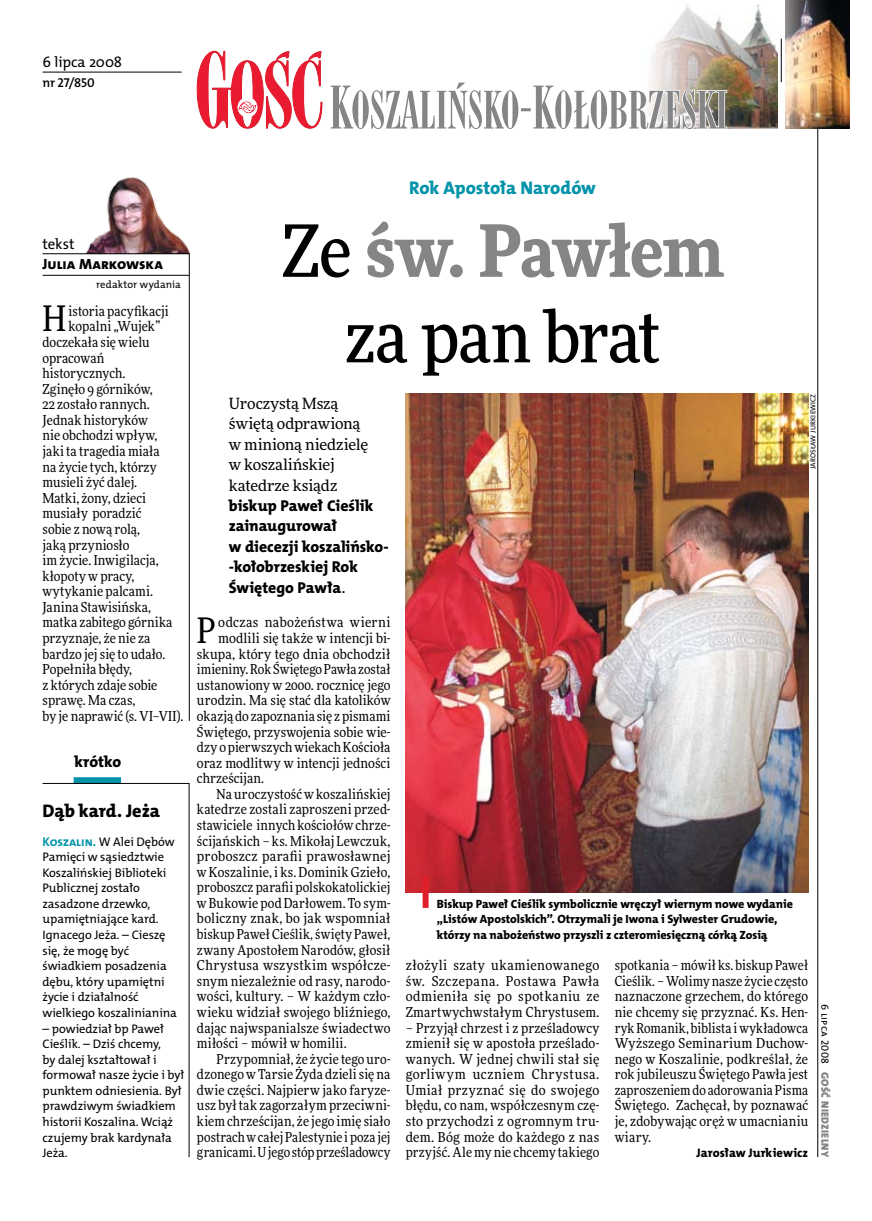
<style>
.page{position:relative;width:872px;height:1221px;background:#fff}
.page>*{position:absolute;margin:0;border:0;box-sizing:border-box;transform-origin:0 0}
.t1{font:500 72px/85.5px "Freeday Narrow";letter-spacing:-.025em;color:#000;text-align:center}
.t2{font:35.25px "Freeday Narrow News";color:#000}
.t3{font:18.3px "The Mix HP8 Ex Bld";letter-spacing:-.01em;color:#0093aa}
.t4{font:18.3px "The Mix HP8 Ex Bld";letter-spacing:-.005em;color:#000}
.t5{font:15.75px/20.4px "The Mix HP8 Ex Bld";color:#000}
.t6{font:15.45px/20.4px "Freeday News";letter-spacing:-.01em;color:#000}
.t7{font:14.85px "The Mix HP5 Plain";color:#000}
.t8{font:14.85px "The Mix HP8 Ex Bld";color:#000}
.t9{font:13.8px/15.6px "Freeday Narrow News";letter-spacing:.01em;color:#000;text-align:justify}
.t10{font:13.8px "Freeday Narrow News";letter-spacing:.03em;color:#000}
.t11{font:12.9px "The Mix HP6 Se Bld";letter-spacing:-.01em;color:#000}
.t12{font:12.45px/15.6px "The Mix HP5 Plain";letter-spacing:-.005em;color:#000}
.t13{font:12.45px "The Mix HP8 Ex Bld";letter-spacing:.005em;color:#000}
.t14{font:12px/15.6px "The Mix HP8 Ex Bld";letter-spacing:-.005em;color:#000}
.t15{font:10.5px "The Mix HP5 Plain";letter-spacing:.02em;color:#000}
.t16{font:10.5px "The Mix HP9 Blk";letter-spacing:.025em;color:#858486}
.t17{font:7.2px "The Mix HP5 Plain";letter-spacing:.015em;color:#000}
.s1{font-family:"The Mix HP7 Bld";font-size:12.75px;color:#0093aa}
.s2{font-weight:900;color:#858486}
.s3{font-family:"Freeday News";font-size:15.45px}
</style>
<div class="page">
<hr style="left:817px;top:72px;width:1px;height:1084px;background:#000">
<hr style="left:781px;top:39px;width:1px;height:43px;background:#000">
<img style="left:650px;top:4px;width:127px;height:124px">
<img style="left:785px;top:0;width:65px;height:128px">
<img style="left:85px;top:177px;width:104px;height:76px">
<hr style="left:43px;top:253px;width:146px;height:1px;background:#000">
<hr style="left:43px;top:275px;width:146px;height:1px;background:#000">
<hr style="left:189px;top:253px;width:1px;height:468px;background:#000">
<svg style="left:197px;top:51px;width:125px;height:78px"></svg>
<svg style="left:330px;top:83px;width:398px;height:46px"></svg>
<hr style="left:43px;top:72px;width:139px;height:1px;background:#000">
<div style="left:74px;top:777px;width:47px;height:6px;background:#0093aa"></div>
<svg style="left:42px;top:783px;width:147px;height:374px"></svg>
<img style="left:406px;top:394px;width:402px;height:498px">
<div style="left:422px;top:876px;width:6px;height:31px;background:#df1f2a"></div>
<p class="t7" style="left:43px;top:53px;width:81px">6 lipca 2008</p>
<p class="t11" style="left:43px;top:75px;width:54px">nr 27/850</p>
<p class="t7" style="left:43px;top:234px;width:33px">tekst</p>
<p class="t8" style="left:43px;top:254px;width:122px">Julia Markowska</p>
<p class="t15" style="left:96px;top:278px;width:86px">redaktor wydania</p>
<h2 class="t2" style="left:43px;top:297px;width:25px">H</h2>
<p class="t9" style="left:69px;top:303px;width:102px">istoria pacyfikacji</p>
<p class="t9" style="left:69px;top:318px;width:93px">kopalni „Wujek”</p>
<p class="t9" style="left:43px;top:334px;width:109px">doczekała się wielu</p>
<p class="t9" style="left:43px;top:350px;width:63px">opracowań</p>
<p class="t9" style="left:43px;top:365px;width:85px">historycznych.</p>
<p class="t9" style="left:43px;top:381px;width:112px">Zginęło 9 górników,</p>
<p class="t9" style="left:43px;top:396px;width:109px">22 zostało rannych.</p>
<p class="t9" style="left:43px;top:412px;width:107px">Jednak historyków</p>
<p class="t9" style="left:43px;top:427px;width:116px">nie obchodzi wpływ,</p>
<p class="t9" style="left:43px;top:443px;width:118px">jaki ta tragedia miała</p>
<p class="t9" style="left:43px;top:459px;width:116px">na życie tych, którzy</p>
<p class="t9" style="left:43px;top:474px;width:96px">musieli żyć dalej.</p>
<p class="t9" style="left:43px;top:490px;width:105px">Matki, żony, dzieci</p>
<p class="t9" style="left:43px;top:505px;width:100px">musiały poradzić</p>
<p class="t9" style="left:43px;top:521px;width:99px">sobie z nową rolą,</p>
<p class="t9" style="left:43px;top:536px;width:88px">jaką przyniosło</p>
<p class="t9" style="left:43px;top:552px;width:118px">im życie. Inwigilacja,</p>
<p class="t9" style="left:43px;top:568px;width:93px">kłopoty w pracy,</p>
<p class="t9" style="left:43px;top:583px;width:112px">wytykanie palcami.</p>
<p class="t9" style="left:43px;top:599px;width:110px">Janina Stawisińska,</p>
<p class="t9" style="left:43px;top:614px;width:131px">matka zabitego górnika</p>
<p class="t9" style="left:43px;top:630px;width:109px">przyznaje, że nie za</p>
<p class="t9" style="left:43px;top:645px;width:124px">bardzo jej się to udało.</p>
<p class="t9" style="left:43px;top:661px;width:91px">Popełniła błędy,</p>
<p class="t9" style="left:43px;top:676px;width:116px">z których zdaje sobie</p>
<p class="t9" style="left:43px;top:692px;width:94px">sprawę. Ma czas,</p>
<p class="t9" style="left:43px;top:708px;width:142px">by je naprawić (s. VI–VII).</p>
<p class="t5" style="left:74px;top:751px;width:48px">krótko</p>
<h3 class="t4" style="left:43px;top:798px;width:119px">Dąb kard. Jeża</h3>
<p class="t12" style="left:43px;top:833px;width:136px"><span class="s1">Koszalin.</span> W Alei Dębów<br>Pamięci w sąsiedztwie<br>Koszalińskiej Biblioteki<br>Publicznej zostało zasadzone drzewko, upamiętniające kard.<br>Ignacego Jeża. – Cieszę się, że mogę być świadkiem posadzenia dębu, który upamiętni życie i działalność wielkiego koszalinianina</p>
<p class="t12" style="left:43px;top:1020px;width:143px">– powiedział bp Paweł<br>Cieślik. – Dziś chcemy,<br>by dalej kształtował i formował nasze życie i był punktem odniesienia. Był prawdziwym świadkiem historii Koszalina. Wciąż czujemy brak kardynała<br>Jeża.</p>
<h3 class="t3" style="left:409px;top:175px;width:188px">Rok Apostoła Narodów</h3>
<h1 class="t1" style="left:281px;top:207px;width:444px">Ze <span class="s2">św. Pawłem </span>za pan brat</h1>
<p class="t6" style="left:229px;top:393px;width:141px">Uroczystą Mszą świętą odprawioną w minioną niedzielę w koszalińskiej katedrze ksiądz</p>
<p class="t5" style="left:229px;top:495px;width:161px">biskup Paweł Cieślik zainaugurował<br>w diecezji koszalińsko--kołobrzeskiej Rok<br>Świętego Pawła<span class="s3">.</span></p>
<p class="t17" style="left:808px;top:469px;width:76px;rotate:-90deg">Jarosław Jurki ewicz</p>
<h2 class="t2" style="left:197px;top:608px;width:21px">P</h2>
<p class="t10" style="left:218px;top:614px;width:174px">odczas nabożeństwa wierni</p>
<p class="t9" style="left:218px;top:630px;width:174px">modlili się także w intencji bi-</p>
<p class="t9" style="left:197px;top:645px;width:195px">skupa, który tego dnia obchodził</p>
<p class="t9" style="left:197px;top:661px;width:195px">imieniny. Rok Świętego Pawła został</p>
<p class="t9" style="left:197px;top:677px;width:195px">ustanowiony w 2000. rocznicę jego</p>
<p class="t9" style="left:197px;top:692px;width:195px">urodzin. Ma się stać dla katolików</p>
<p class="t9" style="left:197px;top:708px;width:195px">okazją do zapoznania się z pismami</p>
<p class="t9" style="left:197px;top:723px;width:195px">Świętego, przyswojenia sobie wie-</p>
<p class="t9" style="left:197px;top:739px;width:195px">dzy o pierwszych wiekach Kościoła</p>
<p class="t9" style="left:197px;top:754px;width:195px">oraz modlitwy w intencji jedności</p>
<p class="t9" style="left:197px;top:770px;width:69px">chrześcijan.</p>
<p class="t9" style="left:216px;top:786px;width:175px">Na uroczystość w koszalińskiej</p>
<p class="t9" style="left:197px;top:801px;width:195px">katedrze zostali zaproszeni przed-</p>
<p class="t9" style="left:197px;top:817px;width:195px">stawiciele innych kościołów chrze-</p>
<p class="t9" style="left:197px;top:832px;width:195px">ścijańskich – ks. Mikołaj Lewczuk,</p>
<p class="t9" style="left:197px;top:848px;width:195px">proboszcz parafii prawosławnej</p>
<p class="t9" style="left:197px;top:863px;width:195px">w Koszalinie, i ks. Dominik Gzieło,</p>
<p class="t9" style="left:197px;top:879px;width:195px">proboszcz parafii polskokatolickiej</p>
<p class="t9" style="left:197px;top:895px;width:195px">w Bukowie pod Darłowem. To sym-</p>
<p class="t9" style="left:197px;top:910px;width:195px">boliczny znak, bo jak wspomniał</p>
<p class="t9" style="left:197px;top:926px;width:195px">biskup Paweł Cieślik, święty Paweł,</p>
<p class="t9" style="left:197px;top:941px;width:195px">zwany Apostołem Narodów, głosił</p>
<p class="t10" style="left:197px;top:956px;width:195px">Chrystusa wszystkim współcze-</p>
<p class="t9" style="left:197px;top:972px;width:195px">snym niezależnie od rasy, narodo-</p>
<p class="t9" style="left:197px;top:988px;width:195px">wości, kultury. – W każdym czło-</p>
<p class="t9" style="left:197px;top:1004px;width:195px">wieku widział swojego bliźniego,</p>
<p class="t9" style="left:197px;top:1019px;width:195px">dając najwspanialsze świadectwo</p>
<p class="t9" style="left:197px;top:1035px;width:151px">miłości – mówił w homilii.</p>
<p class="t9" style="left:216px;top:1050px;width:175px">Przypomniał, że życie tego uro-</p>
<p class="t9" style="left:197px;top:1066px;width:195px">dzonego w Tarsie Żyda dzieli się na</p>
<p class="t9" style="left:197px;top:1081px;width:195px">dwie części. Najpierw jako faryze-</p>
<p class="t9" style="left:197px;top:1097px;width:195px">usz był tak zagorzałym przeciwni-</p>
<p class="t9" style="left:197px;top:1112px;width:195px">kiem chrześcijan, że jego imię siało</p>
<p class="t9" style="left:197px;top:1128px;width:195px">postrach wcałej Palestynie i poza jej</p>
<p class="t9" style="left:197px;top:1144px;width:195px">granicami. Ujego stóp prześladowcy</p>
<p class="t14" style="left:437px;top:896px;width:357px">Biskup Paweł Cieślik symbolicznie wręczył wiernym nowe wydanie „Listów Apostolskich”. Otrzymali je Iwona i Sylwester Grudowie, którzy na nabożeństwo przyszli z czteromiesięczną córką Zosią</p>
<p class="t9" style="left:406px;top:957px;width:195px">złożyli szaty ukamienowanego św. Szczepana. Postawa Pawła odmieniła się po spotkaniu ze Zmartwychwstałym Chrystusem.</p>
<p class="t9" style="left:406px;top:1019px;width:195px">– Przyjął chrzest i z prześladowcy zmienił się w apostoła prześlado&shy;wanych. W jednej chwili stał się gorliwym uczniem Chrystusa.<br>Umiał przyznać się do swojego błędu, co nam, współczesnym czę&shy;sto przychodzi z ogromnym tru&shy;dem. Bóg może do każdego z nas przyjść. Ale my nie chcemy takiego</p>
<p class="t9" style="left:614px;top:957px;width:195px">spotkania – mówił ks. biskup Paweł Cieślik. – Wolimy nasze życie często naznaczone grzechem, do którego nie chcemy się przyznać. Ks. Hen&shy;ryk Romanik, biblista i wykładowca Wyższego Seminarium Duchow&shy;nego w Koszalinie, podkreślał, że rok jubileuszu Świętego Pawła jest zaproszeniem do adorowania Pisma Świętego. Zachęcał, by poznawać je, zdobywając oręż w umacnianiu wiary.</p>
<p class="t13" style="left:696px;top:1144px;width:113px">Jarosław Jurkiewicz</p>
<p class="t15" style="left:832px;top:1004px;width:61px;rotate:90deg">6 lipca 2008</p>
<p class="t16" style="left:832px;top:1071px;width:87px;rotate:90deg">Gość Niedzielny</p>
</div>
